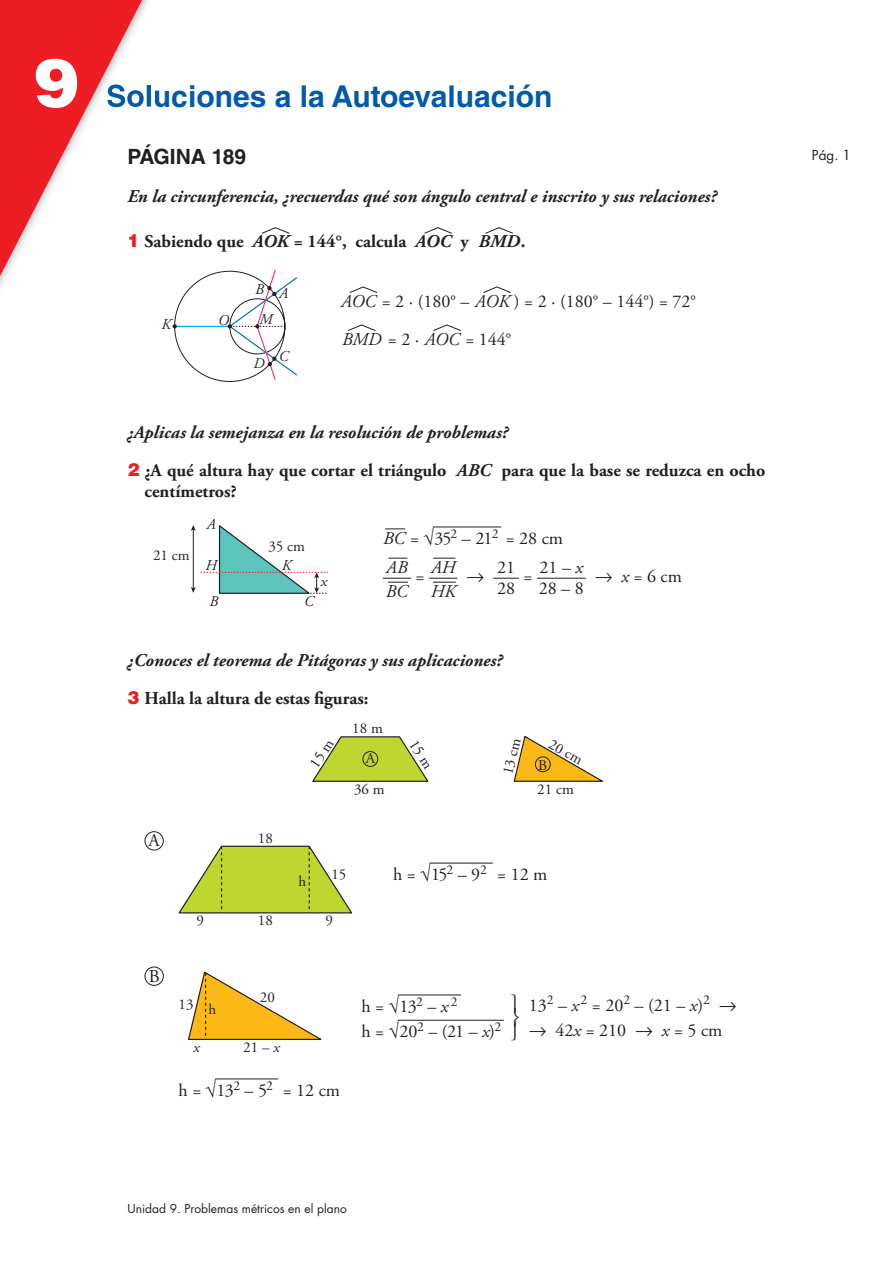
<style>
.page{position:relative;width:893px;height:1263px;background:#fff}
.page>*{position:absolute;margin:0;border:0;box-sizing:border-box;transform-origin:0 0}
.t1{font:900 67.5px "Helvetica LT Std";color:#fff}
.t2{font:700 30px "Helvetica LT Std";color:#015aaa}
.t3{font:700 21px "Helvetica LT Std";color:#231f20}
.t4{font:18px/21px "Adobe Garamond Pro";color:#231f20}
.t5{font:700 18px/38px "Adobe Garamond Pro";color:#231f20}
.t6{font:italic 700 18px/38px "Adobe Garamond Pro";color:#231f20}
.t7{font:italic 18px/24px "Adobe Garamond Pro";color:#231f20}
.t8{font:18px "Anaya Math 1";color:#231f20}
.t9{font:15px "Adobe Garamond Pro";color:#231f20}
.t10{font:italic 15px "Adobe Garamond Pro";color:#231f20}
.t11{font:13.5px "Futura Std";color:#231f20}
.t12{font:12px "Futura Std";color:#231f20}
.s1{font-family:"Helvetica LT Std";font-weight:900;color:#ee1d23}
.s2{font-style:italic}
.s3{font-family:"Anaya Math 1";font-size:19.5px}
.s4{font-family:"Anaya Math 1"}
.s5{font-family:"Helvetica LT Std";font-weight:900;font-style:normal;color:#ee1d23}
.s6{font-style:normal}
.s7{font-weight:500}
</style>
<div class="page">
<img style="left:155px;top:90px;width:6px;height:17px">
<svg style="left:0;top:0;width:151px;height:287px"></svg>
<svg style="left:262px;top:227px;width:28px;height:7px"></svg>
<svg style="left:424px;top:227px;width:28px;height:7px"></svg>
<svg style="left:485px;top:227px;width:28px;height:7px"></svg>
<svg style="left:349px;top:286px;width:29px;height:7px"></svg>
<svg style="left:483px;top:286px;width:28px;height:7px"></svg>
<svg style="left:348px;top:324px;width:28px;height:7px"></svg>
<svg style="left:433px;top:324px;width:28px;height:7px"></svg>
<svg style="left:173px;top:270px;width:124px;height:112px"></svg>
<svg style="left:385px;top:528px;width:20px;height:1px"></svg>
<hr style="left:433px;top:527px;width:68px;height:1px;background:#231f20">
<svg style="left:388px;top:558px;width:19px;height:1px"></svg>
<svg style="left:383px;top:578px;width:28px;height:5px"></svg>
<svg style="left:433px;top:558px;width:22px;height:1px"></svg>
<svg style="left:429px;top:578px;width:28px;height:5px"></svg>
<svg style="left:493px;top:578px;width:26px;height:1px"></svg>
<hr style="left:537px;top:578px;width:49px;height:1px;background:#231f20">
<svg style="left:191px;top:525px;width:137px;height:69px"></svg>
<svg style="left:513px;top:736px;width:90px;height:46px"></svg>
<div style="left:535px;top:757px;width:15px;height:15px;border:1px solid #231f20;border-radius:50%"></div>
<div style="left:145px;top:831px;width:19px;height:19px;border:1px solid #231f20;border-radius:50%"></div>
<hr style="left:430px;top:863px;width:63px;height:1px;background:#231f20">
<svg style="left:179px;top:845px;width:173px;height:69px"></svg>
<div style="left:145px;top:966px;width:19px;height:20px;border:1px solid #231f20;border-radius:50%"></div>
<svg style="left:188px;top:972px;width:134px;height:68px"></svg>
<hr style="left:398px;top:995px;width:63px;height:1px;background:#231f20">
<hr style="left:398px;top:1020px;width:106px;height:1px;background:#231f20">
<hr style="left:215px;top:1078px;width:63px;height:1px;background:#231f20">
<svg style="left:312px;top:736px;width:117px;height:46px"></svg>
<h1 class="t1" style="left:34px;top:39px;width:47px">9</h1>
<h2 class="t2" style="left:106px;top:78px;width:448px">Soluciones a la Autoevaluación</h2>
<p class="t3" style="left:128px;top:144px;width:120px">PÁGINA 189</p>
<p class="t6" style="left:128px;top:178px;width:591px">En la circunferencia, ¿recuerdas qué son ángulo central e inscrito y sus relaciones?</p>
<p class="t5" style="left:128px;top:223px;width:399px"><span class="s1">1</span> Sabiendo que <span class="s2">AOK</span> = 144°, calcula <span class="s2">AOC</span> y <span class="s2">BMD</span>.</p>
<p class="t10" style="left:162px;top:316px;width:11px">K</p>
<p class="t10" style="left:218px;top:311px;width:12px">O</p>
<p class="t10" style="left:255px;top:280px;width:10px">B</p>
<p class="t10" style="left:279px;top:284px;width:10px">A</p>
<p class="t10" style="left:259px;top:310px;width:15px">M</p>
<p class="t10" style="left:253px;top:354px;width:13px">D</p>
<p class="t10" style="left:279px;top:347px;width:11px">C</p>
<p class="t4" style="left:341px;top:283px;width:356px;line-height:38px"><span class="s2">AOC</span> = 2 · (180° – <span class="s2">AOK</span> ) = 2 · (180° – 144°) = 72°<br><span class="s2">BMD</span> = 2 · <span class="s2">AOC</span> = 144°</p>
<p class="t5" style="left:128px;top:413px;width:639px"><span class="s2">¿Aplicas la semejanza en la resolución de problemas?<br></span><span class="s1">2</span> ¿A qué altura hay que cortar el triángulo <span class="s2">ABC</span> para que la base se reduzca en ocho</p>
<p class="t5" style="left:145px;top:473px;width:94px">centímetros?</p>
<p class="t4" style="left:383px;top:524px;width:181px;line-height:29.2px"><span class="s2">BC</span> = <span class="s3">√</span>35<sup>2</sup> – 21<sup>2</sup> = 28 cm<br><span class="s2">AB</span></p>
<p class="t7" style="left:386px;top:580px;width:24px">BC</p>
<p class="t10" style="left:207px;top:515px;width:10px">A</p>
<p class="t9" style="left:268px;top:537px;width:38px">35 cm</p>
<p class="t9" style="left:153px;top:546px;width:38px">21 cm</p>
<p class="t10" style="left:205px;top:556px;width:13px">H</p>
<p class="t10" style="left:282px;top:556px;width:11px">K</p>
<p class="t7" style="left:431px;top:556px;width:26px">AH<br>HK</p>
<p class="t8" style="left:466px;top:564px;width:19px">8</p>
<p class="t4" style="left:497px;top:558px;width:19px">21<br>28</p>
<p class="t4" style="left:539px;top:558px;width:46px">21 – <span class="s2">x<br></span>28 – 8</p>
<p class="t4" style="left:595px;top:566px;width:89px"><span class="s4">8</span> <span class="s2">x</span> = 6 cm</p>
<p class="t4" style="left:416px;top:566px;width:10px">=</p>
<p class="t4" style="left:523px;top:566px;width:10px">=</p>
<p class="t10" style="left:321px;top:572px;width:8px">x</p>
<p class="t10" style="left:304px;top:593px;width:11px">C</p>
<p class="t10" style="left:210px;top:593px;width:10px">B</p>
<p class="t6" style="left:128px;top:642px;width:376px">¿Conoces el teorema de Pitágoras y sus aplicaciones?<br><span class="s5">3</span> <span class="s6">Halla la altura de estas guras:</span></p>
<p class="t4" style="left:149px;top:831px;width:13px">A</p>
<p class="t4" style="left:149px;top:966px;width:12px">B</p>
<p class="t9" style="left:352px;top:719px;width:32px">18 m</p>
<p class="t9" style="left:366px;top:749px;width:11px">A</p>
<p class="t9" style="left:354px;top:781px;width:32px">36 m</p>
<p class="t9" style="left:499px;top:772px;width:38px;rotate:-76deg">13 cm</p>
<p class="t9" style="left:554px;top:735px;width:38px;rotate:29deg">20 cm</p>
<p class="t9" style="left:538px;top:756px;width:11px">B</p>
<p class="t9" style="left:537px;top:781px;width:38px">21 cm</p>
<p class="t9" style="left:258px;top:829px;width:16px">18</p>
<p class="t9" style="left:299px;top:872px;width:9px">h</p>
<p class="t9" style="left:331px;top:865px;width:16px">15</p>
<p class="t9" style="left:196px;top:912px;width:9px">9</p>
<p class="t9" style="left:325px;top:912px;width:9px">9</p>
<p class="t9" style="left:258px;top:912px;width:16px">18</p>
<p class="t4" style="left:393px;top:864px;width:156px">h = <span class="s3">√</span>15<sup>2</sup> – 9<sup>2</sup> = 12 m</p>
<p class="t9" style="left:260px;top:988px;width:16px">20</p>
<p class="t9" style="left:208px;top:1000px;width:9px">h</p>
<p class="t4" style="left:361px;top:994px;width:141px;line-height:25.2px">h = <span class="s3">√</span>13<sup>2</sup> – <span class="s2">x</span> <sup>2<br></sup>h = <span class="s3">√</span>20<sup>2</sup> – (21 – <span class="s2">x</span>)<sup>2</sup></p>
<p class="t4" style="left:529px;top:993px;width:209px;line-height:25.2px">13<sup>2</sup> – <span class="s2">x</span><sup>2</sup> = 20<sup>2</sup> – (21 – <span class="s2">x</span>)<sup>2</sup> <span class="s4">8<br>8</span> 42<span class="s2">x</span> = 210 <span class="s4">8</span> <span class="s2">x</span> = 5 cm</p>
<p class="t4" style="left:179px;top:1080px;width:163px">h = <span class="s3">√</span>13<sup>2</sup> – 5<sup>2</sup> = 12 cm</p>
<p class="t9" style="left:179px;top:995px;width:17px">13</p>
<p class="t10" style="left:193px;top:1038px;width:8px">x</p>
<p class="t9" style="left:243px;top:1038px;width:38px">21 – <span class="s2">x</span></p>
<p class="t12" style="left:128px;top:1201px;width:221px">Unidad 9. Problemas métricos en el plano</p>
<p class="t11" style="left:812px;top:146px;width:40px">Pág. <span class="s7">1</span></p>
</div>
